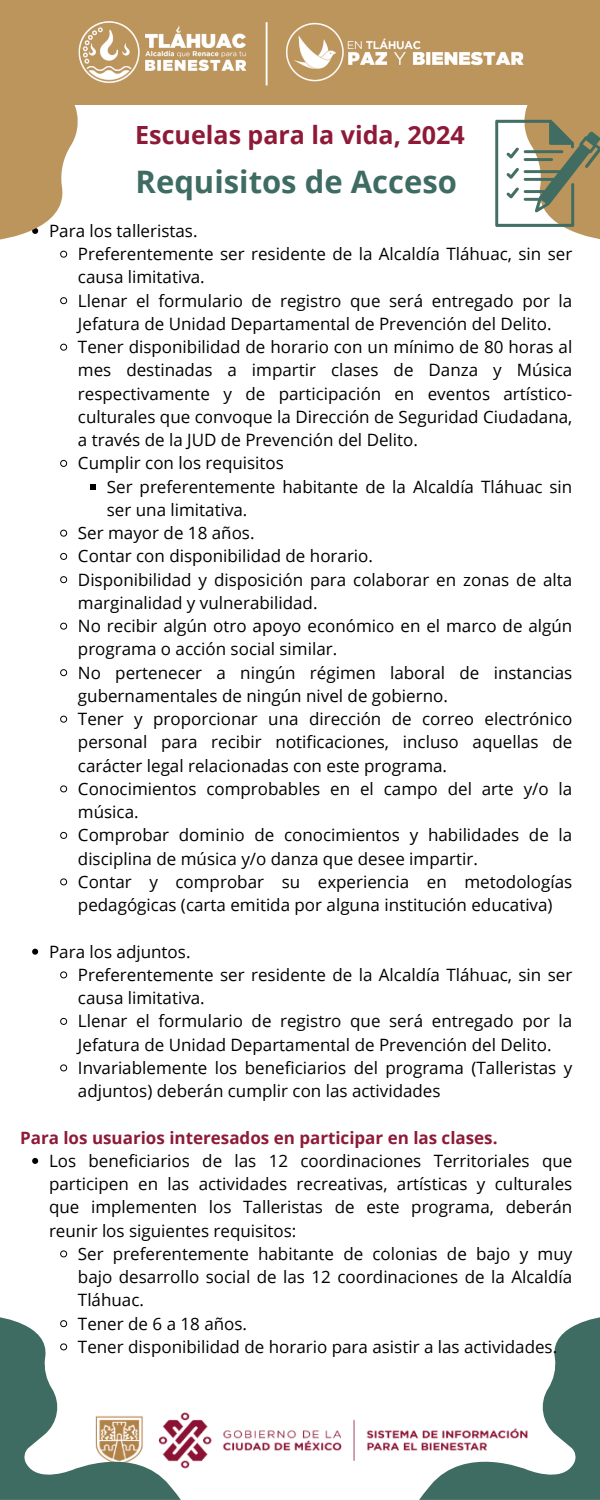
<style>
.page{position:relative;width:600px;height:1500px;background:#fff}
.page>*{position:absolute;margin:0;border:0;box-sizing:border-box;transform-origin:0 0}
.t1{font:700 31px "Open Sans";color:#3f6c62}
.t2{font:700 25.1px "Open Sans";color:#8e1a37}
.t3{font:17px/23.2px "Open Sans";color:#000}
.t4{font:700 17px "Open Sans";color:#8e1a37}
</style>
<div class="page">
<img style="left:181px;top:1412px;width:238px;height:57px">
<svg style="left:419px;top:1317px;width:181px;height:183px"></svg>
<svg style="left:60px;top:250px;width:8px;height:8px"></svg>
<svg style="left:60px;top:297px;width:8px;height:8px"></svg>
<svg style="left:60px;top:343px;width:8px;height:8px"></svg>
<svg style="left:60px;top:460px;width:8px;height:7px"></svg>
<svg style="left:90px;top:484px;width:6px;height:6px"></svg>
<svg style="left:60px;top:529px;width:8px;height:8px"></svg>
<svg style="left:60px;top:553px;width:8px;height:7px"></svg>
<svg style="left:60px;top:576px;width:8px;height:8px"></svg>
<svg style="left:60px;top:622px;width:8px;height:8px"></svg>
<svg style="left:60px;top:669px;width:8px;height:8px"></svg>
<svg style="left:60px;top:715px;width:8px;height:8px"></svg>
<svg style="left:60px;top:785px;width:8px;height:8px"></svg>
<svg style="left:60px;top:832px;width:8px;height:7px"></svg>
<svg style="left:60px;top:878px;width:8px;height:8px"></svg>
<svg style="left:32px;top:949px;width:6px;height:6px"></svg>
<svg style="left:60px;top:971px;width:8px;height:8px"></svg>
<svg style="left:60px;top:1018px;width:8px;height:7px"></svg>
<svg style="left:60px;top:1064px;width:8px;height:8px"></svg>
<svg style="left:32px;top:1158px;width:6px;height:6px"></svg>
<svg style="left:60px;top:1250px;width:8px;height:8px"></svg>
<svg style="left:0;top:1317px;width:181px;height:183px"></svg>
<svg style="left:496px;top:105px;width:104px;height:134px"></svg>
<svg style="left:495px;top:120px;width:105px;height:107px"></svg>
<svg style="left:0;top:105px;width:78px;height:134px;fill:#bc955c"></svg>
<div style="left:0;top:0;width:600px;height:105px;background:#bc955c"></div>
<img style="left:78px;top:21px;width:446px;height:65px">
<p class="t2" style="left:135px;top:117px;width:331px">Escuelas para la vida, 2024</p>
<p class="t1" style="left:136px;top:160px;width:323px">Requisitos de Acceso</p>
<p class="t3" style="left:49px;top:219px;width:150px">Para los talleristas.</p>
<p class="t3" style="left:78px;top:242px;width:496px">Preferentemente ser residente de la Alcaldía Tláhuac, sin ser causa limitativa.</p>
<h2 class="t3" style="left:78px;top:288px;width:496px">Llenar el formulario de registro que será entregado por la<br>Jefatura de Unidad Departamental de Prevención del Delito.</h2>
<h1 class="t3" style="left:78px;top:335px;width:496px;text-align:justify">Tener disponibilidad de horario con un mínimo de 80 horas al mes destinadas a impartir clases de Danza y Música respectivamente y de participación en eventos artístico&shy;culturales que convoque la Dirección de Seguridad Ciudadana, a través de la JUD de Prevención del Delito.</h1>
<p class="t3" style="left:78px;top:451px;width:207px">Cumplir con los requisitos</p>
<p class="t3" style="left:107px;top:474px;width:467px">Ser preferentemente habitante de la Alcaldía Tláhuac sin ser una limitativa.</p>
<p class="t3" style="left:78px;top:521px;width:178px">Ser mayor de 18 años.</p>
<p class="t3" style="left:78px;top:544px;width:297px">Contar con disponibilidad de horario.</p>
<p class="t3" style="left:78px;top:567px;width:496px">Disponibilidad y disposición para colaborar en zonas de alta marginalidad y vulnerabilidad.</p>
<p class="t3" style="left:78px;top:614px;width:496px">No recibir algún otro apoyo económico en el marco de algún programa o acción social similar.</p>
<p class="t3" style="left:78px;top:660px;width:496px">No pertenecer a ningún régimen laboral de instancias gubernamentales de ningún nivel de gobierno.</p>
<p class="t3" style="left:78px;top:707px;width:496px;text-align:justify">Tener y proporcionar una dirección de correo electrónico personal para recibir notificaciones, incluso aquellas de carácter legal relacionadas con este programa.</p>
<p class="t3" style="left:78px;top:777px;width:496px">Conocimientos comprobables en el campo del arte y/o la música.</p>
<p class="t3" style="left:78px;top:823px;width:496px">Comprobar dominio de conocimientos y habilidades de la disciplina de música y/o danza que desee impartir.</p>
<p class="t3" style="left:78px;top:870px;width:496px">Contar y comprobar su experiencia en metodologías pedagógicas (carta emitida por alguna institución educativa)</p>
<p class="t3" style="left:49px;top:939px;width:143px">Para los adjuntos.</p>
<p class="t3" style="left:78px;top:963px;width:496px">Preferentemente ser residente de la Alcaldía Tláhuac, sin ser causa limitativa.</p>
<p class="t3" style="left:78px;top:1009px;width:496px">Llenar el formulario de registro que será entregado por la<br>Jefatura de Unidad Departamental de Prevención del Delito.</p>
<p class="t3" style="left:78px;top:1056px;width:496px">Invariablemente los beneficiarios del programa (Talleristas y adjuntos) deberán cumplir con las actividades</p>
<p class="t4" style="left:20px;top:1126px;width:479px">Para los usuarios interesados en participar en las clases.</p>
<p class="t3" style="left:49px;top:1149px;width:525px;text-align:justify">Los beneficiarios de las 12 coordinaciones Territoriales que participen en las actividades recreativas, artísticas y culturales que implementen los Talleristas de este programa, deberán reunir los siguientes requisitos:</p>
<p class="t3" style="left:78px;top:1242px;width:496px;text-align:justify">Ser preferentemente habitante de colonias de bajo y muy bajo desarrollo social de las 12 coordinaciones de la Alcaldía Tláhuac.</p>
<p class="t3" style="left:78px;top:1311px;width:171px">Tener de 6 a 18 años.</p>
<h3 class="t3" style="left:78px;top:1335px;width:481px">Tener disponibilidad de horario para asistir a las actividades.</h3>
</div>
